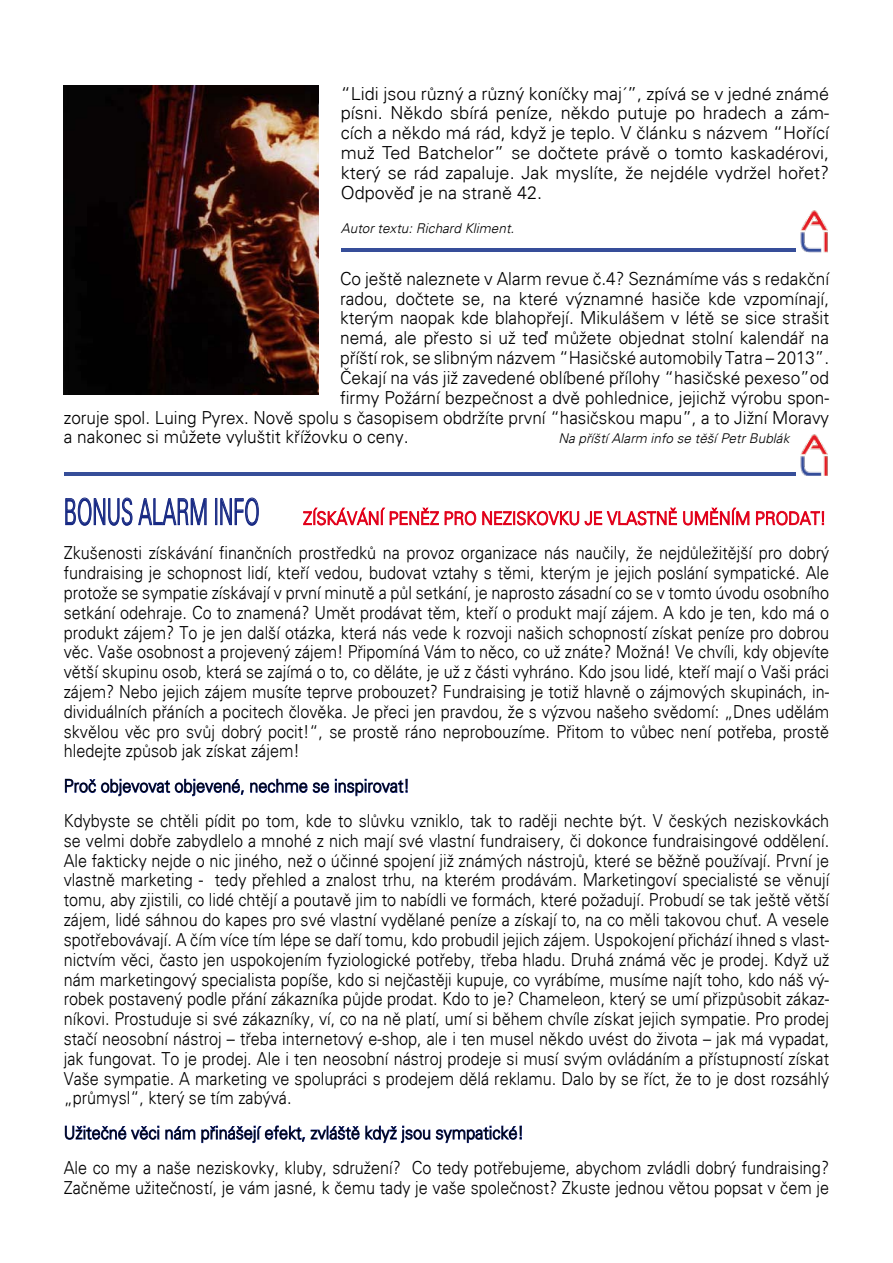
<style>
.page{position:relative;width:893px;height:1263px;background:#fff}
.page>*{position:absolute;margin:0;border:0;box-sizing:border-box;transform-origin:0 0}
.t1{font:18px/19.8px "USA Light";color:#000;scale:.9 1}
.t2{font:18px "USA Light";color:#000;scale:.96 1}
.t3{font:18px/19.8px "USA Light";color:#000;text-align:justify}
.t4{font:18px "USA Light";color:#000;scale:.95 1}
.t5{font:italic 13.5px "USA Light";color:#000}
.s1{font-size:36px;color:#172983}
.s2{color:#e2001a}
</style>
<div class="page">
<img style="left:64px;top:85px;width:254px;height:310px">
<img style="left:800px;top:210px;width:28px;height:42px">
<hr style="left:341px;top:249px;width:455px;height:3px;background:#364e99">
<img style="left:800px;top:434px;width:28px;height:41px">
<hr style="left:64px;top:472px;width:732px;height:3px;background:#364e99">
<svg style="left:65px;top:497px;width:142px;height:29px"></svg>
<div style="left:215px;top:498px;width:2px;height:27px;border:1px solid #172983"></div>
<svg style="left:220px;top:497px;width:39px;height:29px"></svg>
<svg style="left:303px;top:507px;width:173px;height:19px"></svg>
<svg style="left:482px;top:507px;width:195px;height:19px"></svg>
<svg style="left:683px;top:507px;width:67px;height:19px"></svg>
<svg style="left:756px;top:510px;width:68px;height:16px"></svg>
<svg style="left:65px;top:778px;width:179px;height:18px"></svg>
<svg style="left:250px;top:778px;width:158px;height:18px"></svg>
<svg style="left:65px;top:1125px;width:94px;height:15px"></svg>
<svg style="left:165px;top:1125px;width:357px;height:18px"></svg>
<p class="t3" style="left:341px;top:83px;width:490px">“Lidi jsou různý a různý koníčky maj´”, zpívá se v jedné známé písni. Někdo sbírá peníze, někdo putuje po hradech a zám&shy;cích a někdo má rád, když je teplo. V článku s názvem “Hořící muž Ted Batchelor” se dočtete právě o tomto kaskadérovi, který se rád zapaluje. Jak myslíte, že nejdéle vydržel hořet?<br>Odpověď je na straně 42.</p>
<p class="t5" style="left:341px;top:221px;width:175px">Autor textu: Richard Kliment.</p>
<p class="t2" style="left:340px;top:268px;width:511px">Co ještě naleznete v Alarm revue č.4? Seznámíme vás s redakční</p>
<p class="t2" style="left:340px;top:288px;width:511px">radou, dočtete se, na které významné hasiče kde vzpomínají,</p>
<p class="t2" style="left:340px;top:308px;width:511px">kterým naopak kde blahopřejí. Mikulášem v létě se sice strašit</p>
<p class="t2" style="left:340px;top:327px;width:511px">nemá, ale přesto si už teď můžete objednat stolní kalendář na</p>
<p class="t2" style="left:340px;top:347px;width:511px">příští rok, se slibným názvem “Hasičské automobily Tatra – 2013”.</p>
<p class="t2" style="left:340px;top:367px;width:511px">Čekají na vás již zavedené oblíbené přílohy “hasičské pexeso”od</p>
<p class="t2" style="left:340px;top:387px;width:511px">firmy Požární bezpečnost a dvě pohlednice, jejichž výrobu spon-</p>
<p class="t4" style="left:64px;top:407px;width:807px">zoruje spol. Luing Pyrex. Nově spolu s časopisem obdržíte první “hasičskou mapu”, a to Jižní Moravy</p>
<p class="t2" style="left:64px;top:426px;width:361px">a nakonec si můžete vyluštit křížovku o ceny.</p>
<p class="t5" style="left:558px;top:431px;width:233px">Na příští Alarm info se těší Petr Bublák</p>
<p class="t1" style="left:64px;top:501px;width:852px;line-height:34.8px"><span class="s1">BONUS ALARM INFO</span> <span class="s2">ZÍSKÁVÁNÍ PENĚZ PRO NEZISKOVKU JE VLASTNĚ UMĚNÍM PRODAT!<br></span>Zkušenosti získávání finančních prostředků na provoz organizace nás naučily, že nejdůležitější pro dobrý</p>
<p class="t1" style="left:64px;top:563px;width:852px;text-align:justify">fundraising je schopnost lidí, kteří vedou, budovat vztahy s těmi, kterým je jejich poslání sympatické. Ale protože se sympatie získávají v první minutě a půl setkání, je naprosto zásadní co se v tomto úvodu osobního setkání odehraje. Co to znamená? Umět prodávat těm, kteří o produkt mají zájem. A kdo je ten, kdo má o produkt zájem? To je jen další otázka, která nás vede k rozvoji našich schopností získat peníze pro dobrou věc. Vaše osobnost a projevený zájem! Připomíná Vám to něco, co už znáte? Možná! Ve chvíli, kdy objevíte větší skupinu osob, která se zajímá o to, co děláte, je už z části vyhráno. Kdo jsou lidé, kteří mají o Vaši práci zájem? Nebo jejich zájem musíte teprve probouzet? Fundraising je totiž hlavně o zájmových skupinách, in&shy;dividuálních přáních a pocitech člověka. Je přeci jen pravdou, že s výzvou našeho svědomí: „Dnes udělám skvělou věc pro svůj dobrý pocit!“, se prostě ráno neprobouzíme. Přitom to vůbec není potřeba, prostě hledejte způsob jak získat zájem!</p>
<p class="t1" style="left:64px;top:768px;width:852px;line-height:34.8px">Proč objevovat objevené, nechme se inspirovat!<br>Kdybyste se chtěli pídit po tom, kde to slůvku vzniklo, tak to raději nechte být. V českých neziskovkách</p>
<p class="t1" style="left:64px;top:830px;width:852px;text-align:justify">se velmi dobře zabydlelo a mnohé z nich mají své vlastní fundraisery, či dokonce fundraisingové oddělení.<br>Ale fakticky nejde o nic jiného, než o účinné spojení již známých nástrojů, které se běžně používají. První je vlastně marketing - tedy přehled a znalost trhu, na kterém prodávám. Marketingoví specialisté se věnují tomu, aby zjistili, co lidé chtějí a poutavě jim to nabídli ve formách, které požadují. Probudí se tak ještě větší zájem, lidé sáhnou do kapes pro své vlastní vydělané peníze a získají to, na co měli takovou chuť. A vesele spotřebovávají. A čím více tím lépe se daří tomu, kdo probudil jejich zájem. Uspokojení přichází ihned s vlast&shy;nictvím věci, často jen uspokojením fyziologické potřeby, třeba hladu. Druhá známá věc je prodej. Když už nám marketingový specialista popíše, kdo si nejčastěji kupuje, co vyrábíme, musíme najít toho, kdo náš vý&shy;robek postavený podle přání zákazníka půjde prodat. Kdo to je? Chameleon, který se umí přizpůsobit zákaz&shy;níkovi. Prostuduje si své zákazníky, ví, co na ně platí, umí si během chvíle získat jejich sympatie. Pro prodej stačí neosobní nástroj – třeba internetový e-shop, ale i ten musel někdo uvést do života – jak má vypadat, jak fungovat. To je prodej. Ale i ten neosobní nástroj prodeje si musí svým ovládáním a přístupností získat Vaše sympatie. A marketing ve spolupráci s prodejem dělá reklamu. Dalo by se říct, že to je dost rozsáhlý „průmysl“, který se tím zabývá.</p>
<p class="t1" style="left:64px;top:1115px;width:852px;line-height:34.8px">Užitečné věci nám přinášejí efekt, zvláště když jsou sympatické!<br>Ale co my a naše neziskovky, kluby, sdružení? Co tedy potřebujeme, abychom zvládli dobrý fundraising?</p>
<p class="t1" style="left:64px;top:1177px;width:852px">Začněme užitečností, je vám jasné, k čemu tady je vaše společnost? Zkuste jednou větou popsat v čem je</p>
</div>
